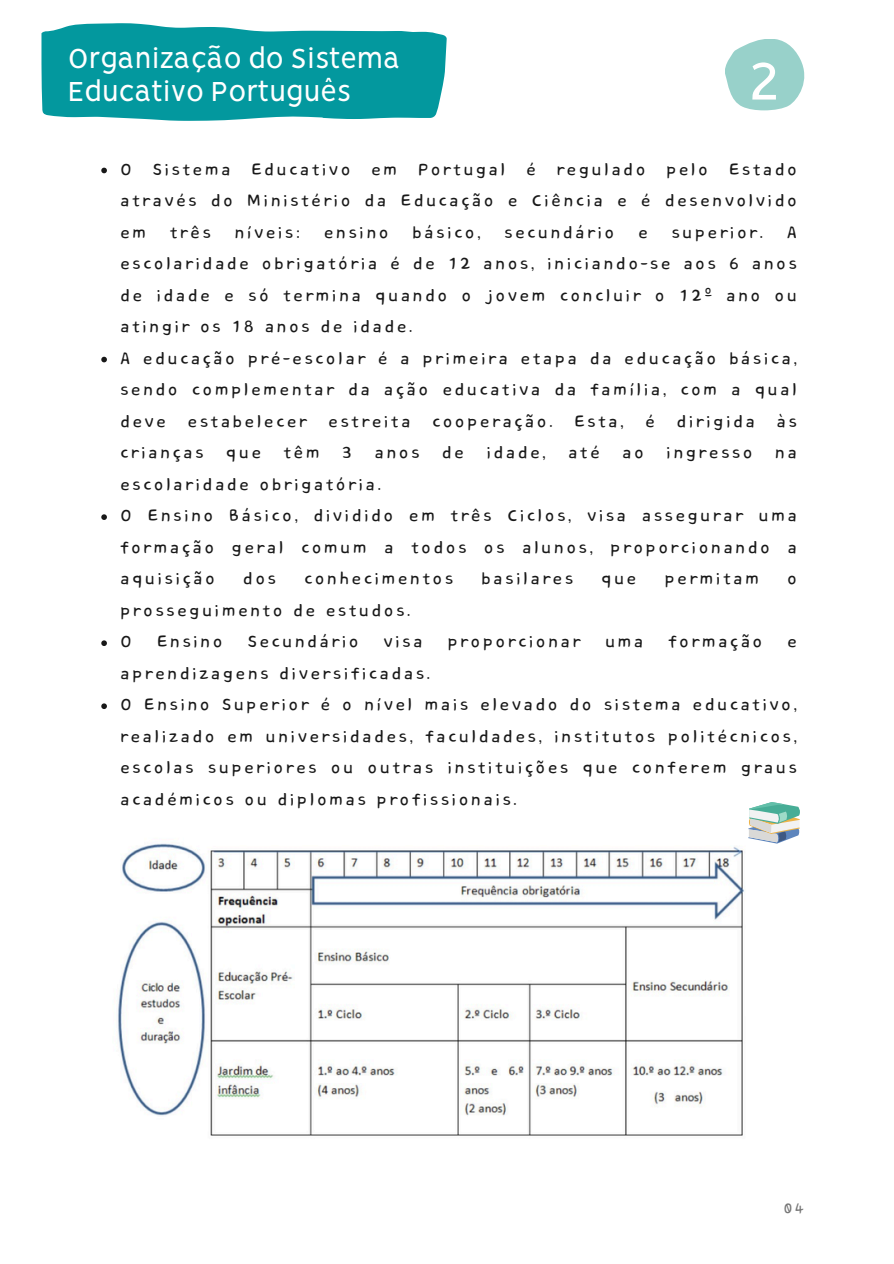
<style>
.page{position:relative;width:894px;height:1264px;background:#fff}
.page>*{position:absolute;margin:0;border:0;box-sizing:border-box;transform-origin:0 0}
.t1{font:67.65px "RTL Sondos Bold";color:#fff}
.t2{font:34.5px/33.8px "RTL Sondos Regular";color:#fff}
.t3{font:21px/31.5px "Core Bandi Face";letter-spacing:.08em;color:#181818;text-align:justify}
.t4{font:18px "Core Bandi Face";color:#767676}
</style>
<div class="page">
<svg style="left:41px;top:23px;width:405px;height:98px;background:#1ca2a7"></svg>
<svg style="left:725px;top:39px;width:79px;height:71px"></svg>
<svg style="left:101px;top:168px;width:6px;height:5px"></svg>
<svg style="left:101px;top:357px;width:6px;height:5px"></svg>
<svg style="left:101px;top:514px;width:6px;height:6px"></svg>
<svg style="left:101px;top:640px;width:6px;height:6px"></svg>
<svg style="left:101px;top:703px;width:6px;height:6px"></svg>
<img style="left:118px;top:823px;width:682px;height:313px">
<svg style="left:748px;top:802px;width:51px;height:41px"></svg>
<p class="t2" style="left:68px;top:37px;width:334px">Organização do Sistema<br>Educativo Português</p>
<p class="t1" style="left:748px;top:32px;width:34px">2</p>
<h1 class="t3" style="left:120px;top:154px;width:678px">O Sistema Educativo em Portugal é regulado pelo Estado através do Ministério da Educação e Ciência e é desenvolvido em três níveis: ensino básico, secundário e superior. A escolaridade obrigatória é de 12 anos, iniciando-se aos 6 anos de idade e só termina quando o jovem concluir o 12º ano ou atingir os 18 anos de idade.</h1>
<p class="t3" style="left:120px;top:343px;width:678px">A educação pré-escolar é a primeira etapa da educação básica, sendo complementar da ação educativa da família, com a qual deve estabelecer estreita cooperação. Esta, é dirigida às crianças que têm 3 anos de idade, até ao ingresso na escolaridade obrigatória.</p>
<p class="t3" style="left:120px;top:501px;width:678px">O Ensino Básico, dividido em três Ciclos, visa assegurar uma formação geral comum a todos os alunos, proporcionando a aquisição</p>
<p class="t3" style="left:243px;top:564px;width:35px">dos</p>
<p class="t3" style="left:304px;top:564px;width:151px">conhecimentos</p>
<p class="t3" style="left:481px;top:564px;width:94px">basilares</p>
<p class="t3" style="left:601px;top:564px;width:37px">que</p>
<p class="t3" style="left:664px;top:564px;width:97px">permitam</p>
<p class="t3" style="left:786px;top:564px;width:12px">o</p>
<p class="t3" style="left:120px;top:595px;width:292px">prosseguimento de estudos.</p>
<p class="t3" style="left:120px;top:627px;width:678px">O Ensino Secundário visa proporcionar uma formação e aprendizagens diversificadas.</p>
<p class="t3" style="left:120px;top:690px;width:678px">O Ensino Superior é o nível mais elevado do sistema educativo, realizado em universidades, faculdades, institutos politécnicos, escolas superiores ou outras instituições que conferem graus académicos ou diplomas profissionais.</p>
<p class="t4" style="left:783px;top:1198px;width:22px">04</p>
</div>
